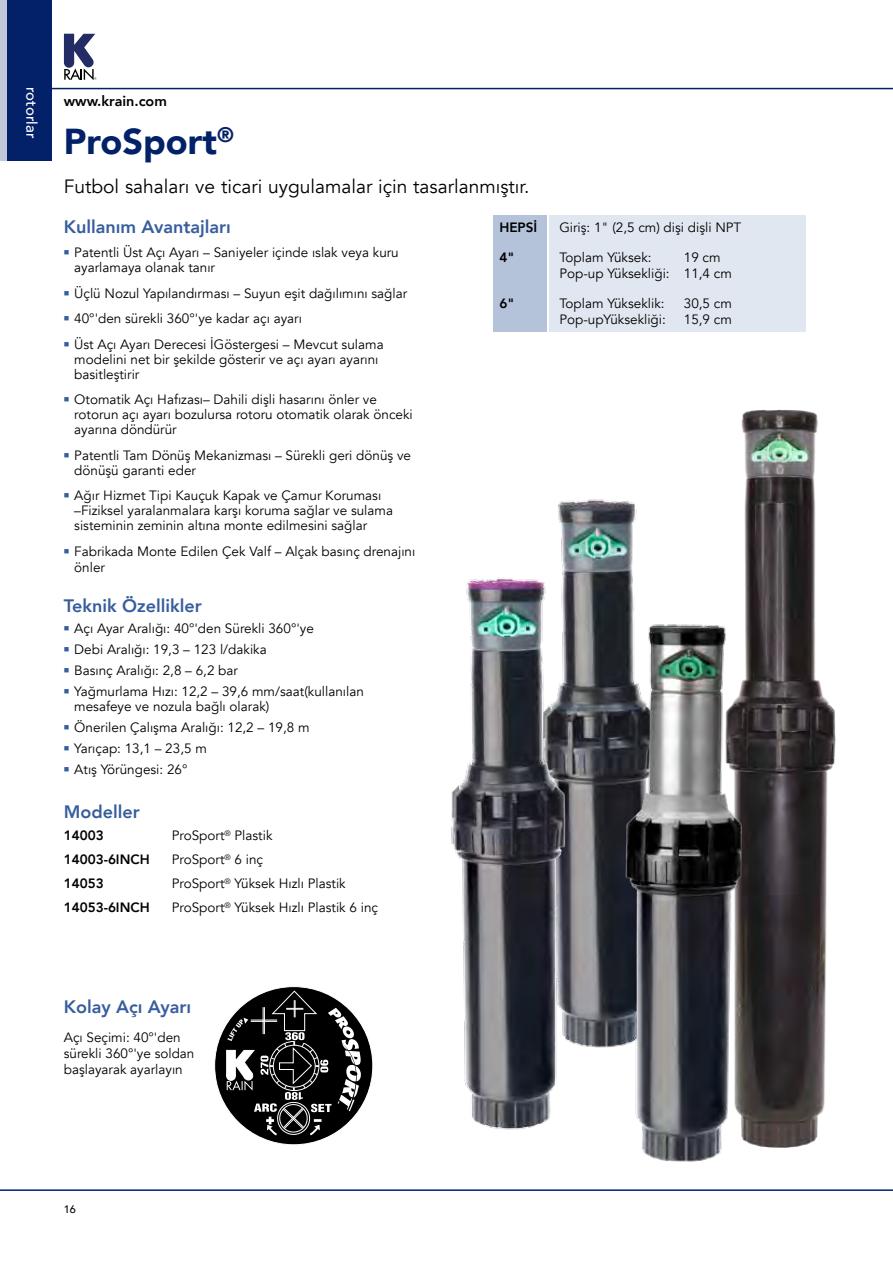
<style>
.page{position:relative;width:893px;height:1263px;background:#fff}
.page>*{position:absolute;margin:0;border:0;box-sizing:border-box;transform-origin:0 0}
.t1{font:900 36px "Avenir";color:#022169}
.t2{font:19.2px "Avenir";color:#000}
.t3{font:800 18px "Avenir";color:#375d9d}
.t4{font:500 15px "Avenir";color:#fff}
.t5{font:800 14.4px "Avenir";color:#000}
.t6{font:13.5px/15px "Avenir";color:#000}
.t7{font:800 13.5px "Avenir";color:#000}
.t8{font:500 10.8px "Avenir";color:#000}
</style>
<div class="page">
<hr style="left:0;top:1189px;width:893px;height:2px;background:#022169">
<svg style="left:64px;top:34px;width:32px;height:46px"></svg>
<hr style="left:16px;top:88px;width:877px;height:1px;background:#022169">
<svg style="left:215px;top:986px;width:158px;height:159px"></svg>
<svg style="left:226px;top:990px;width:143px;height:147px"></svg>
<div style="left:493px;top:215px;width:54px;height:117px;background:#b4c2da"></div>
<div style="left:549px;top:215px;width:256px;height:117px;background:#e1e7f0"></div>
<img style="left:717px;top:410px;width:127px;height:781px">
<img style="left:558px;top:499px;width:79px;height:549px">
<img style="left:451px;top:570px;width:115px;height:560px">
<img style="left:614px;top:605px;width:140px;height:569px">
<div style="left:8px;top:0;width:44px;height:161px;background:#022169"></div>
<div style="left:0;top:0;width:8px;height:161px;background:#c0c8d9"></div>
<p class="t4" style="left:45px;top:87px;width:53px;rotate:90deg">rotorlar</p>
<p class="t5" style="left:64px;top:90px;width:105px">www.krain.com</p>
<h1 class="t1" style="left:64px;top:110px;width:172px">ProSport<sup>®</sup></h1>
<h2 class="t2" style="left:64px;top:175px;width:467px">Futbol sahaları ve ticari uygulamalar için tasarlanmıştır.</h2>
<h3 class="t3" style="left:64px;top:213px;width:169px">Kullanım Avantajları</h3>
<p class="t6" style="left:74px;top:246px;width:326px;text-indent:-10px"><sup>■</sup> Patentli Üst Açı Ayarı – Saniyeler içinde ıslak veya kuru ayarlamaya olanak tanır</p>
<p class="t6" style="left:64px;top:286px;width:345px"><sup>■</sup> Üçlü Nozul Yapılandırması – Suyun eşit dağılımını sağlar</p>
<p class="t6" style="left:64px;top:312px;width:240px"><sup>■</sup> 40°'den sürekli 360°'ye kadar açı ayarı</p>
<p class="t6" style="left:74px;top:337px;width:311px;text-indent:-10px"><sup>■</sup> Üst Açı Ayarı Derecesi İGöstergesi – Mevcut sulama modelini net bir şekilde gösterir ve açı ayarı ayarını basitleştirir</p>
<p class="t6" style="left:74px;top:393px;width:340px;text-indent:-10px"><sup>■</sup> Otomatik Açı Hafızası– Dahili dişli hasarını önler ve rotorun açı ayarı bozulursa rotoru otomatik olarak önceki ayarına döndürür</p>
<p class="t6" style="left:74px;top:448px;width:338px;text-indent:-10px"><sup>■</sup> Patentli Tam Dönüş Mekanizması – Sürekli geri dönüş ve dönüşü garanti eder</p>
<p class="t6" style="left:74px;top:489px;width:320px;text-indent:-10px"><sup>■</sup> Ağır Hizmet Tipi Kauçuk Kapak ve Çamur Koruması –Fiziksel yaralanmalara karşı koruma sağlar ve sulama sisteminin zeminin altına monte edilmesini sağlar</p>
<p class="t6" style="left:74px;top:543px;width:343px;line-height:16.2px;text-indent:-10px"><sup>■</sup> Fabrikada Monte Edilen Çek Valf – Alçak basınç drenajını önler</p>
<h3 class="t3" style="left:64px;top:591px;width:140px">Teknik Özellikler</h3>
<p class="t6" style="left:64px;top:621px;width:252px"><sup>■</sup> Açı Ayar Aralığı: 40°'den Sürekli 360°'ye</p>
<p class="t6" style="left:64px;top:642px;width:205px"><sup>■</sup> Debi Aralığı: 19,3 – 123 l/dakika</p>
<p class="t6" style="left:64px;top:663px;width:176px"><sup>■</sup> Basınç Aralığı: 2,8 – 6,2 bar</p>
<p class="t6" style="left:74px;top:684px;width:291px;text-indent:-10px"><sup>■</sup> Yağmurlama Hızı: 12,2 – 39,6 mm/saat(kullanılan mesafeye ve nozula bağlı olarak)</p>
<p class="t6" style="left:64px;top:720px;width:247px"><sup>■</sup> Önerilen Çalışma Aralığı: 12,2 – 19,8 m</p>
<p class="t6" style="left:64px;top:741px;width:145px"><sup>■</sup> Yarıçap: 13,1 – 23,5 m</p>
<p class="t6" style="left:64px;top:762px;width:125px"><sup>■</sup> Atış Yörüngesi: 26°</p>
<h3 class="t3" style="left:64px;top:798px;width:78px">Modeller</h3>
<p class="t7" style="left:64px;top:825px;width:41px">14003</p>
<p class="t6" style="left:172px;top:828px;width:102px">ProSport<sup>®</sup> Plastik</p>
<p class="t7" style="left:64px;top:849px;width:87px">14003-6INCH</p>
<p class="t6" style="left:172px;top:852px;width:93px">ProSport<sup>®</sup> 6 inç</p>
<p class="t7" style="left:64px;top:873px;width:41px">14053</p>
<p class="t6" style="left:172px;top:876px;width:175px">ProSport<sup>®</sup> Yüksek Hızlı Plastik</p>
<p class="t7" style="left:64px;top:897px;width:87px">14053-6INCH</p>
<p class="t6" style="left:172px;top:900px;width:208px">ProSport<sup>®</sup> Yüksek Hızlı Plastik 6 inç</p>
<p class="t7" style="left:499px;top:217px;width:40px">HEPSİ</p>
<p class="t6" style="left:559px;top:220px;width:183px">Giriş: 1" (2,5 cm) dişi dişli NPT</p>
<p class="t7" style="left:499px;top:247px;width:16px">4"</p>
<p class="t6" style="left:559px;top:250px;width:94px">Toplam Yüksek:</p>
<p class="t6" style="left:559px;top:249px;width:174px;line-height:16.2px;text-indent:124px">19 cm<br>Pop-up Yüksekliği: 11,4 cm</p>
<p class="t7" style="left:499px;top:293px;width:16px">6"</p>
<p class="t6" style="left:559px;top:296px;width:107px">Toplam Yükseklik:</p>
<p class="t6" style="left:684px;top:296px;width:50px">30,5 cm</p>
<p class="t6" style="left:559px;top:312px;width:108px">Pop-upYüksekliği:</p>
<p class="t6" style="left:684px;top:312px;width:50px">15,9 cm</p>
<h3 class="t3" style="left:64px;top:993px;width:129px">Kolay Açı Ayarı</h3>
<p class="t6" style="left:64px;top:1029px;width:132px;line-height:16.2px">Açı Seçimi: 40°'den sürekli 360°'ye soldan başlayarak ayarlayın</p>
<p class="t8" style="left:64px;top:1199px;width:14px">16</p>
</div>
